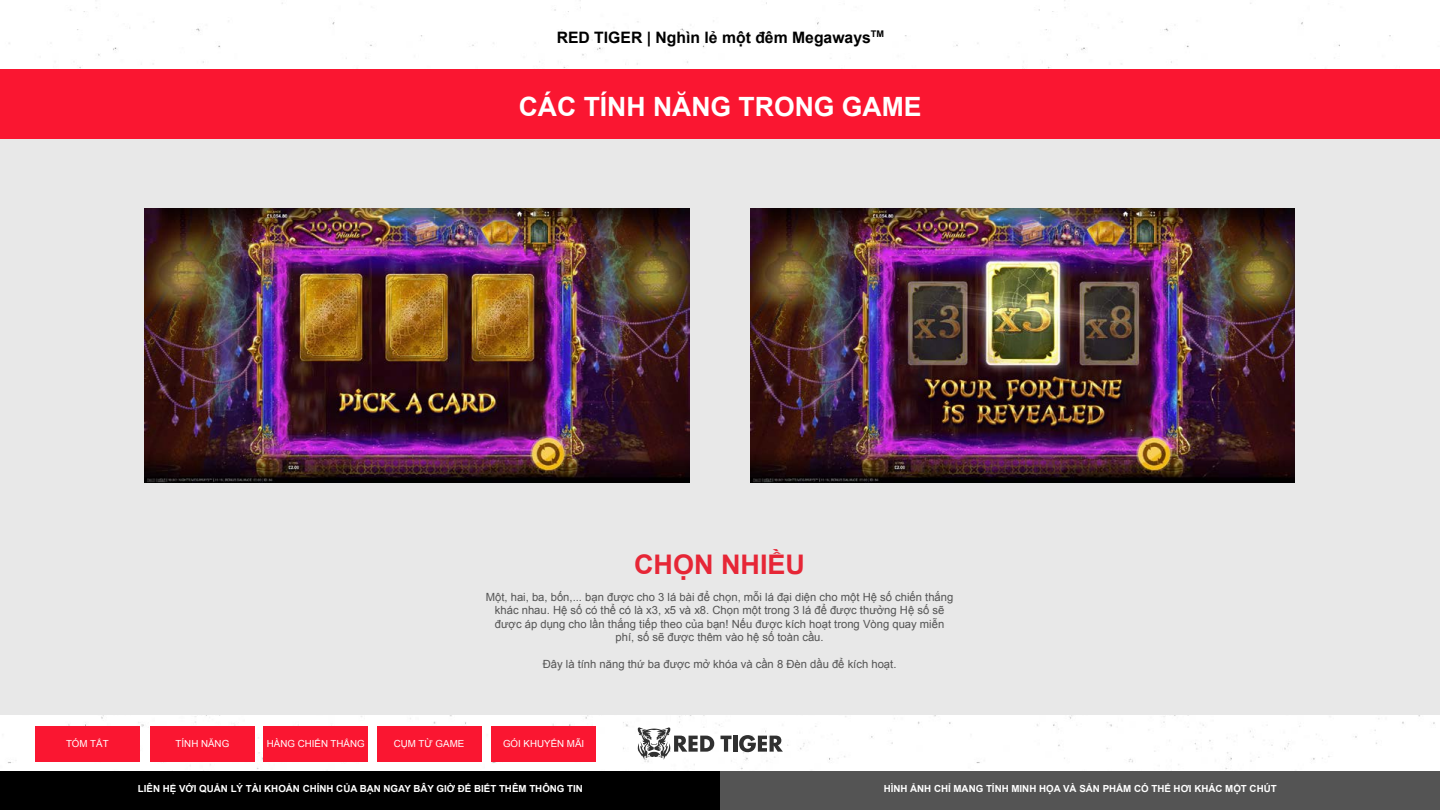
<style>
.page{position:relative;width:1440px;height:810px;background:#fff}
.page>*{position:absolute;margin:0;border:0;box-sizing:border-box;transform-origin:0 0}
.t1{font:700 27px "Arial";color:#e62636}
.t2{font:700 26.55px "Arial";color:#fff}
.t3{font:700 15.75px "Arial";color:#000}
.t4{font:11.25px/13.5px "Arial";color:#545454;text-align:center}
.t5{font:700 9.75px "Arial";color:#fff}
.t6{font:9.75px "Arial";color:#fff}
</style>
<div class="page">
<svg style="left:638px;top:727px;width:76px;height:33px"></svg>
<svg style="left:721px;top:736px;width:11px;height:16px"></svg>
<hr style="left:733px;top:736px;width:4px;height:16px;background:#303030">
<svg style="left:739px;top:735px;width:44px;height:17px"></svg>
<div style="left:0;top:70px;width:1440px;height:644px;background:#e8e8e8"></div>
<div style="left:0;top:69px;width:1440px;height:69px;background:#fa1631"></div>
<div style="left:0;top:771px;width:720px;height:39px;background:#000"></div>
<div style="left:720px;top:771px;width:720px;height:39px;background:#545454"></div>
<div style="left:35px;top:726px;width:105px;height:35px;background:#fa1631"></div>
<div style="left:150px;top:726px;width:105px;height:35px;background:#fa1631"></div>
<div style="left:263px;top:726px;width:105px;height:35px;background:#fa1631"></div>
<div style="left:377px;top:726px;width:105px;height:35px;background:#fa1631"></div>
<div style="left:491px;top:726px;width:105px;height:35px;background:#fa1631"></div>
<img style="left:751px;top:208px;width:544px;height:275px">
<img style="left:145px;top:208px;width:544px;height:275px">
<h3 class="t3" style="left:557px;top:27px;width:329px">RED TIGER | Nghìn lẻ một đêm Megaways<sup>TM</sup></h3>
<h2 class="t2" style="left:519px;top:89px;width:404px">CÁC TÍNH NĂNG TRONG GAME</h2>
<h1 class="t1" style="left:634px;top:547px;width:172px">CHỌN NHIỀU</h1>
<p class="t4" style="left:486px;top:590px;width:469px">Một, hai, ba, bốn,... bạn được cho 3 lá bài để chọn, mỗi lá đại diện cho một Hệ số chiến thắng khác nhau. Hệ số có thể có là x3, x5 và x8. Chọn một trong 3 lá để được thưởng Hệ số sẽ được áp dụ ng cho lần thắng tiếp theo của bạn! Nếu được kich hoạt trong Vòng quay miễn</p>
<p class="t4" style="left:616px;top:620px;width:210px;line-height:11.7px;text-align:left;text-indent:179px">́<br>phí, số sẽ được thêm vào hệ số toàn cầu.</p>
<p class="t4" style="left:543px;top:658px;width:355px">Đây là tinh năng thứ ba được mở khóa và cần 8 Đèn dầu để kich hoạt.</p>
<p class="t4" style="left:584px;top:660px;width:4px">́</p>
<p class="t4" style="left:857px;top:660px;width:4px">́</p>
<p class="t6" style="left:66px;top:737px;width:44px">TÓM TẮT</p>
<p class="t6" style="left:176px;top:737px;width:55px">TÍNH NĂNG</p>
<p class="t6" style="left:267px;top:737px;width:99px">HÀNG CHIẾN THẮNG</p>
<p class="t6" style="left:394px;top:737px;width:72px">CỤM TỪ GAME</p>
<p class="t6" style="left:503px;top:737px;width:83px">GÓI KHUYẾN MÃI</p>
<p class="t5" style="left:138px;top:783px;width:447px">LIÊN HỆ VỚI QUẢN LÝ TÀI KHOẢN CHÍNH CỦA BẠN NGAY BÂY GIỜ ĐỂ BIẾT THÊM THÔNG TIN</p>
<p class="t5" style="left:884px;top:783px;width:395px">HÌNH ẢNH CHỈ MANG TÍNH MINH HỌA VÀ SẢN PHẨM CÓ THỂ HƠI KHÁC MỘT CHÚT</p>
</div>
